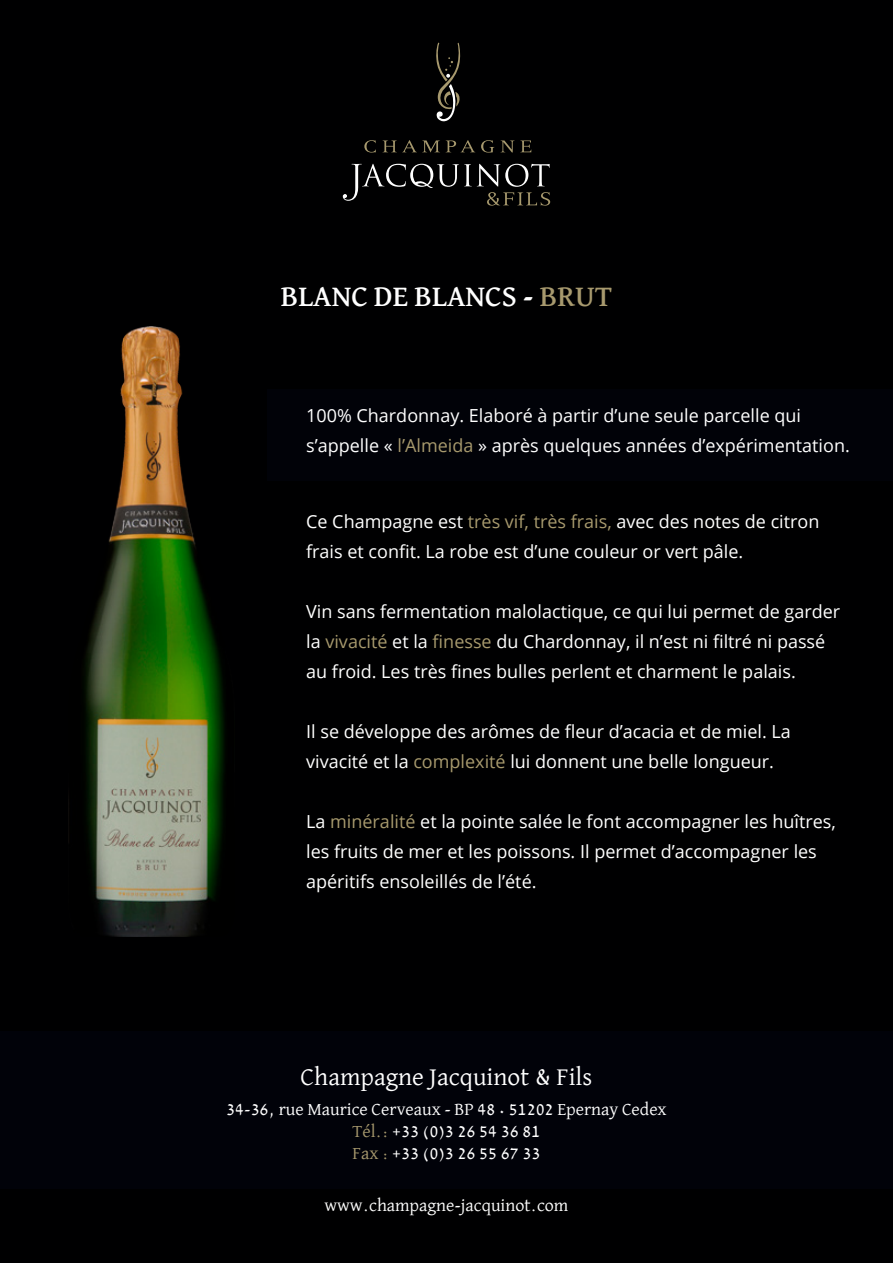
<style>
.page{position:relative;width:893px;height:1263px;background:#000001}
.page>*{position:absolute;margin:0;border:0;box-sizing:border-box;transform-origin:0 0}
.t1{font:500 30px "David Libre";color:#fff}
.t2{font:25.5px "David Libre";color:#fff}
.t3{font:18px/30px "Open Sans";color:#fff}
.t4{font:18px "David Libre";color:#fff}
.s1{color:#a7996e}
.s2{color:#a7996d}
</style>
<div class="page">
<svg style="left:364px;top:140px;width:12px;height:13px"></svg>
<svg style="left:382px;top:140px;width:93px;height:12px"></svg>
<svg style="left:481px;top:140px;width:13px;height:13px"></svg>
<svg style="left:500px;top:140px;width:31px;height:12px"></svg>
<svg style="left:436px;top:43px;width:25px;height:78px"></svg>
<svg style="left:343px;top:164px;width:207px;height:42px"></svg>
<div style="left:0;top:1031px;width:893px;height:157px;background:#010209"></div>
<img style="left:68px;top:327px;width:157px;height:609px">
<div style="left:268px;top:389px;width:625px;height:92px;background:#010208"></div>
<p class="t1" style="left:281px;top:274px;width:333px">BLANC DE BLANCS - <span class="s1">BRUT</span></p>
<p class="t3" style="left:306px;top:400px;width:545px">100% Chardonnay. Elaboré à partir d’une seule parcelle qui s’appelle « <span class="s2">l’Almeida</span> » après quelques années d’expérimentation.</p>
<p class="t3" style="left:306px;top:506px;width:515px">Ce Champagne est <span class="s2">très vif, très frais,</span> avec des notes de citron frais et confit. La robe est d’une couleur or vert pâle.</p>
<p class="t3" style="left:306px;top:596px;width:536px">Vin sans fermentation malolactique, ce qui lui permet de garder la <span class="s2">vivacité</span> et la <span class="s2">finesse</span> du Chardonnay, il n’est ni filtré ni passé au froid. Les très fines bulles perlent et charment le palais.</p>
<p class="t3" style="left:306px;top:716px;width:486px">Il se développe des arômes de fleur d’acacia et de miel. La vivacité et la <span class="s2">complexité</span> lui donnent une belle longueur.</p>
<p class="t3" style="left:306px;top:806px;width:531px">La <span class="s2">minéralité</span> et la pointe salée le font accompagner les huîtres, les fruits de mer et les poissons. Il permet d’accompagner les apéritifs ensoleillés de l’été.</p>
<p class="t2" style="left:301px;top:1058px;width:293px">Champagne Jacquinot &amp; Fils</p>
<p class="t4" style="left:226px;top:1096px;width:442px">34-36, rue Maurice Cerveaux - BP 48 • 51202 Epernay Cedex</p>
<p class="t4" style="left:353px;top:1118px;width:189px"><span class="s1">Tél.:</span> +33 (0)3 26 54 36 81</p>
<p class="t4" style="left:352px;top:1139px;width:189px"><span class="s1">Fax :</span> +33 (0)3 26 55 67 33</p>
<p class="t4" style="left:325px;top:1191px;width:245px">www.champagne-jacquinot.com</p>
</div>
